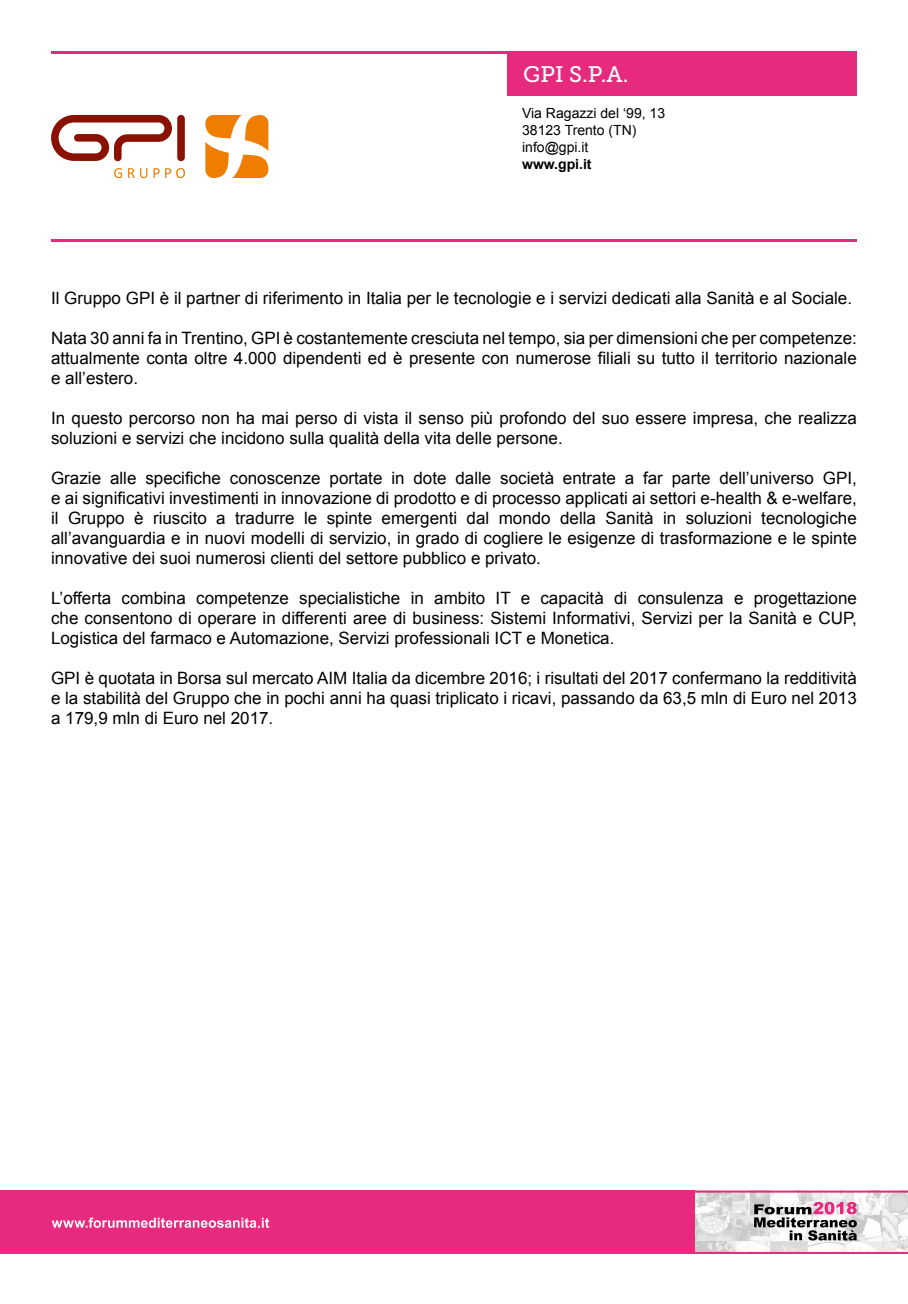
<style>
.page{position:relative;width:908px;height:1304px;background:#fff}
.page>*{position:absolute;margin:0;border:0;box-sizing:border-box;transform-origin:0 0}
.t1{font:22.4px "Museo Slab 500";color:#fff}
.t2{font:17px/20px "Arial";color:#000;text-align:justify}
.t3{font:14px/16.8px "Arial";color:#000}
.t4{font:700 14px "Arial";color:#000}
</style>
<div class="page">
<img style="left:693px;top:1193px;width:214px;height:59px">
<div style="left:0;top:1191px;width:693px;height:62px;background:#e72a7e"></div>
<svg style="left:753px;top:1202px;width:103px;height:38px"></svg>
<hr style="left:0;top:1191px;width:907px;height:2px;background:#e72a7e">
<hr style="left:0;top:1252px;width:907px;height:2px;background:#e72a7e">
<svg style="left:52px;top:1217px;width:217px;height:11px"></svg>
<hr style="left:51px;top:240px;width:805px;height:2px;background:#e72a7e">
<div style="left:507px;top:51px;width:349px;height:45px;background:#e72a7e"></div>
<hr style="left:51px;top:51px;width:805px;height:2px;background:#e72a7e">
<svg style="left:205px;top:115px;width:63px;height:63px"></svg>
<svg style="left:51px;top:115px;width:134px;height:46px"></svg>
<svg style="left:114px;top:168px;width:8px;height:10px"></svg>
<svg style="left:128px;top:168px;width:6px;height:10px"></svg>
<svg style="left:140px;top:168px;width:7px;height:10px"></svg>
<svg style="left:153px;top:168px;width:6px;height:10px"></svg>
<svg style="left:165px;top:168px;width:20px;height:10px"></svg>
<h1 class="t1" style="left:523px;top:62px;width:107px">GPI S.P.A.</h1>
<p class="t3" style="left:522px;top:105px;width:144px">Via Ragazzi del ‘99, 13<br>38123 Trento (TN) info@gpi.it</p>
<p class="t4" style="left:522px;top:155px;width:71px">www.gpi.it</p>
<p class="t2" style="left:51px;top:289px;width:802px">Il Gruppo GPI è il partner di riferimento in Italia per le tecnologie e i servizi dedicati alla Sanità e al Sociale.</p>
<p class="t2" style="left:51px;top:329px;width:807px">Nata 30 anni fa in Trentino, GPI è costantemente cresciuta nel tempo, sia per dimensioni che per competenze: attualmente conta oltre 4.000 dipendenti ed è presente con numerose filiali su tutto il territorio nazionale e all’estero.</p>
<p class="t2" style="left:51px;top:409px;width:807px">In questo percorso non ha mai perso di vista il senso più profondo del suo essere impresa, che realizza soluzioni e servizi che incidono sulla qualità della vita delle persone.</p>
<p class="t2" style="left:51px;top:469px;width:807px">Grazie alle specifiche conoscenze portate in dote dalle società entrate a far parte dell’universo GPI, e ai significativi investimenti in innovazione di prodotto e di processo applicati ai settori e-health &amp; e-welfare, il Gruppo è riuscito a tradurre le spinte emergenti dal mondo della Sanità in soluzioni tecnologiche all’avanguardia e in nuovi modelli di servizio, in grado di cogliere le esigenze di trasformazione e le spinte innovative dei suoi numerosi clienti del settore pubblico e privato.</p>
<p class="t2" style="left:51px;top:589px;width:807px">L’offerta combina competenze specialistiche in ambito IT e capacità di consulenza e progettazione che consentono di operare in differenti aree di business: Sistemi Informativi, Servizi per la Sanità e CUP, Logistica del farmaco e Automazione, Servizi professionali ICT e Monetica.</p>
<p class="t2" style="left:51px;top:668px;width:806px">GPI è quotata in Borsa sul mercato AIM Italia da dicembre 2016; i risultati del 2017 confermano la redditività e la stabilità del Gruppo che in pochi anni ha quasi triplicato i ricavi, passando da 63,5 mln di Euro nel 2013 a 179,9 mln di Euro nel 2017.</p>
</div>
